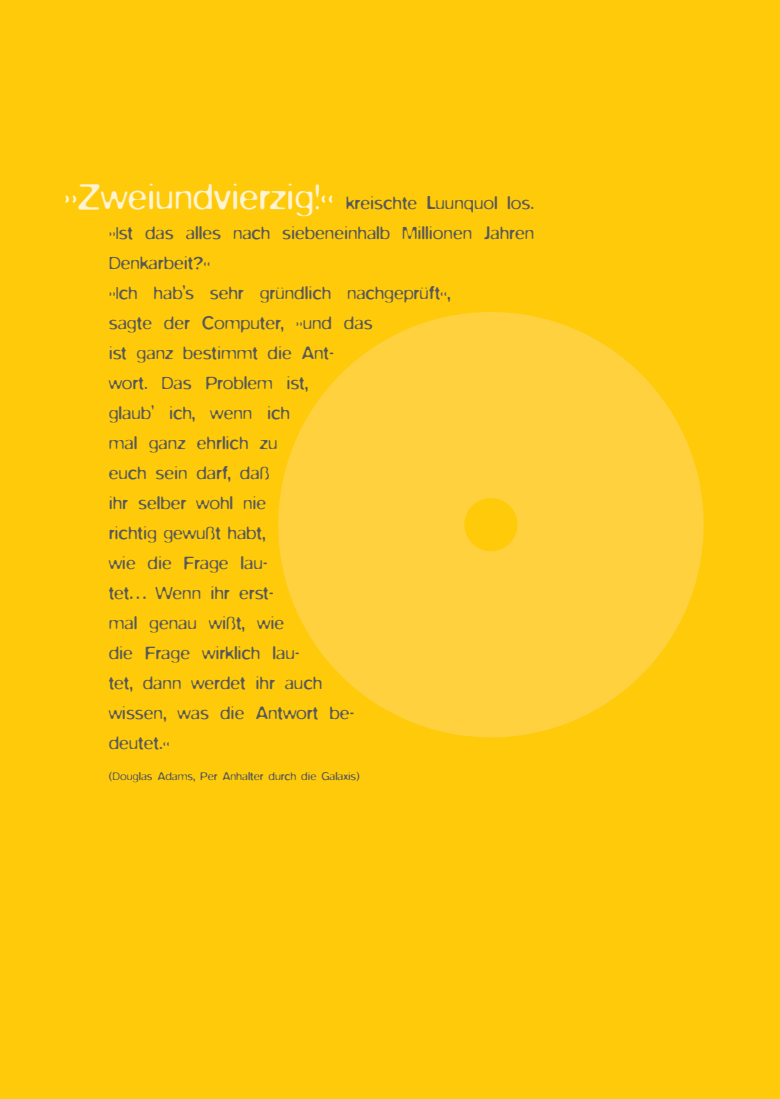
<style>
.page{position:relative;width:780px;height:1099px;background:#fff}
.page>*{position:absolute;margin:0;border:0;box-sizing:border-box;transform-origin:0 0}
.t1{font:300 40px "Blur";color:#fef3d2}
.t2{font:300 20px/30px "Blur";color:#57585a}
.t3{font:300 12.5px "Blur";color:#57585a}
</style>
<div class="page">
<div style="left:0;top:0;width:780px;height:1098px;background:#feca0a"></div>
<div style="left:278px;top:312px;width:425px;height:425px;background:#ffd13f;border-radius:50%"></div>
<div style="left:464px;top:498px;width:53px;height:53px;background:#feca0a;border-radius:50%"></div>
<h1 class="t1" style="left:64px;top:184px;width:271px">»Zweiundvierzig!«</h1>
<p class="t2" style="left:109px;top:190px;width:427px;text-indent:237px">kreischte Luunquol los. »Ist das alles nach siebeneinhalb Millionen Jahren<br>Denkarbeit?«<br>»Ich hab’s sehr gründlich nachgeprüft«,<br>sagte der Computer, »und das<br>ist ganz bestimmt die Ant-<br>wort. Das Problem ist,<br>glaub’ ich, wenn ich<br>mal ganz ehrlich zu<br>euch sein darf, daß<br>ihr selber wohl nie<br>richtig gewußt habt,<br>wie die Frage lau-<br>tet… Wenn ihr erst-<br>mal genau wißt, wie<br>die Frage wirklich lau-<br>tet, dann werdet ihr auch<br>wissen, was die Antwort be-<br>deutet.«</p>
<p class="t3" style="left:109px;top:771px;width:252px">(Douglas Adams, Per Anhalter durch die Galaxis)</p>
</div>
